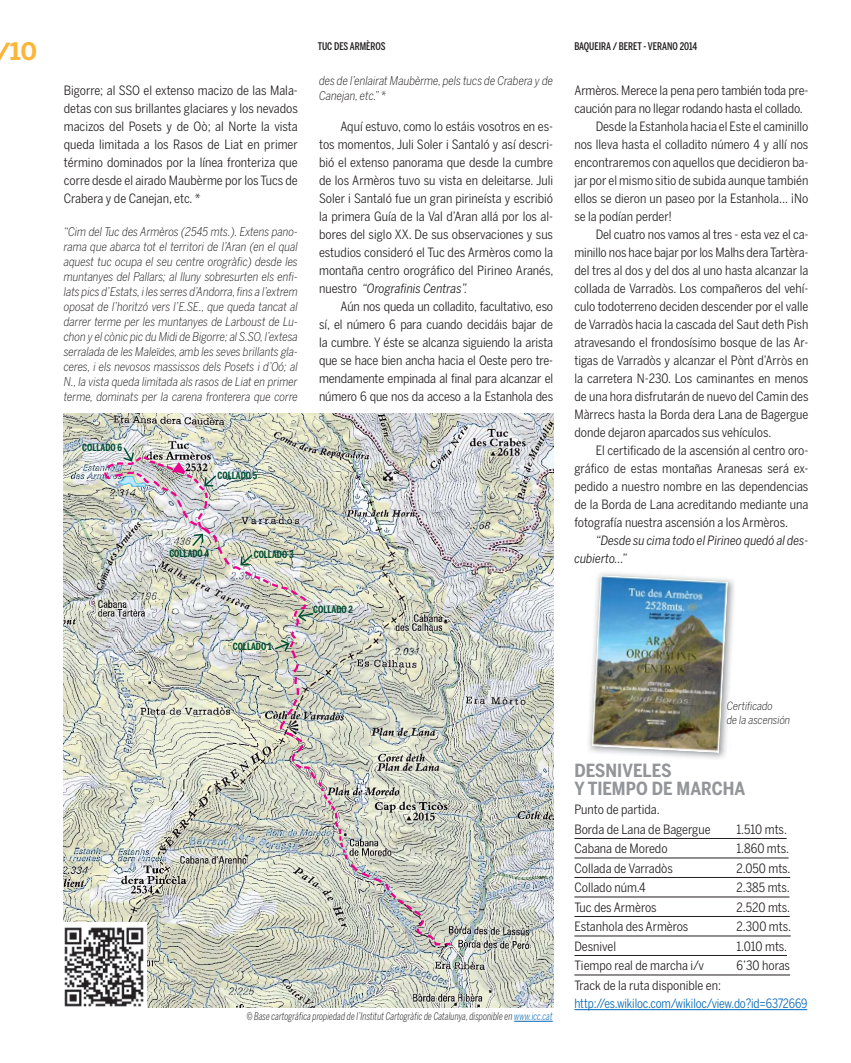
<style>
.page{position:relative;width:851px;height:1063px;background:#fff}
.page>*{position:absolute;margin:0;border:0;box-sizing:border-box;transform-origin:0 0}
.t1{font:700 24px "Benton Sans";color:#fcb53b}
.t2{font:700 18px/18px "Benton Sans Cond";color:#939598}
.t3{font:12.75px/18px "Benton Sans Cond";color:#231f20;text-align:justify}
.t4{font:italic 12.75px/18px "Benton Sans Cond";color:#231f20}
.t5{font:12.75px "Benton Sans Cond";letter-spacing:-.01em;color:#0066b3;scale:.95 1}
.t6{font:italic 300 12px/15px "Benton Sans Cond";letter-spacing:-.005em;color:#231f20;text-align:justify}
.t7{font:italic 300 11.25px/14.2px "Benton Sans Cond";letter-spacing:-.005em;color:#231f20}
.t8{font:italic 300 10.5px "Benton Sans Comp";color:#231f20}
.t9{font:500 10.5px "Benton Sans Comp";color:#231f20}
.t10{font:700 10.05px "Benton Sans Comp";color:#004f31}
.s1{font-style:italic}
.s2{color:#0066b3}
</style>
<div class="page">
<img style="left:64px;top:413px;width:489px;height:595px">
<div style="left:60px;top:922px;width:87px;height:88px;background:#fff"></div>
<img style="left:64px;top:927px;width:80px;height:80px">
<hr style="left:574px;top:838px;width:212px;height:1px;background:#231f20">
<hr style="left:574px;top:858px;width:214px;height:1px;background:#231f20">
<hr style="left:574px;top:877px;width:216px;height:1px;background:#231f20">
<hr style="left:574px;top:897px;width:215px;height:1px;background:#231f20">
<hr style="left:574px;top:916px;width:215px;height:1px;background:#231f20">
<hr style="left:574px;top:936px;width:216px;height:1px;background:#231f20">
<hr style="left:574px;top:955px;width:212px;height:1px;background:#231f20">
<hr style="left:574px;top:975px;width:216px;height:1px;background:#231f20">
<hr style="left:574px;top:1009px;width:233px;height:1px;background:#0066b3">
<hr style="left:514px;top:1021px;width:38px;height:1px;background:#0066b3">
<img style="left:103px;top:446px;width:347px;height:501px">
<img style="left:588px;top:573px;width:146px;height:186px">
<svg style="left:728px;top:701px;width:6px;height:9px"></svg>
<svg style="left:728px;top:716px;width:6px;height:8px"></svg>
<img style="left:591px;top:575px;width:137px;height:178px">
<svg style="left:0;top:43px;width:10px;height:18px"></svg>
<h1 class="t1" style="left:10px;top:43px;width:29px">10</h1>
<p class="t3" style="left:64px;top:82px;width:235px">Bigorre; al SSO el extenso macizo de las Mala&shy;detas con sus brillantes glaciares y los nevados macizos del Posets y de Oò; al Norte la vista queda limitada a los Rasos de Liat en primer término dominados por la línea fronteriza que corre desde el airado Maubèrme por los Tucs de Crabera y de Canejan, etc. *</p>
<p class="t6" style="left:64px;top:225px;width:235px">“Cim del Tuc des Armèros (2545 mts.). Extens pano&shy;rama que abarca tot el territori de l’Aran (en el qual aquest tuc ocupa el seu centre orogràfic) desde les muntanyes del Pallars; al lluny sobresurten els enfi&shy;lats pics d’Estats, i les serres d’Andorra, fins a l’extrem oposat de l’horitzó vers l’E.SE., que queda tancat al darrer terme per les muntanyes de Larboust de Lu&shy;chon y el cònic pic du Midi de Bigorre; al S.SO, l’extesa serralada de les Maleïdes, amb les seves brillants gla&shy;ceres, i els nevosos massissos dels Posets i d’Oó; al N., la vista queda limitada als rasos de Liat en primer terme, dominats per la carena fronterera que corre</p>
<p class="t10" style="left:82px;top:443px;width:41px">COLLADO 6</p>
<p class="t10" style="left:217px;top:472px;width:41px">COLLADO 5</p>
<p class="t10" style="left:169px;top:550px;width:42px">COLLADO 4</p>
<p class="t10" style="left:254px;top:551px;width:41px">COLLADO 3</p>
<p class="t9" style="left:317px;top:43px;width:69px">TUC DES ARMÈROS</p>
<p class="t9" style="left:574px;top:43px;width:124px">BAQUEIRA / BERET - VERANO 2014</p>
<p class="t6" style="left:319px;top:75px;width:235px">des de l’enlairat Maubèrme, pels tucs de Crabera y de<br>Canejan, etc.” *</p>
<p class="t3" style="left:319px;top:118px;width:236px;text-indent:21px">Aquí estuvo, como lo estáis vosotros en es&shy;tos momentos, Juli Soler i Santaló y así descri&shy;bió el extenso panorama que desde la cumbre de los Armèros tuvo su vista en deleitarse. Juli Soler i Santaló fue un gran pirineísta y escribió la primera Guía de la Val d’Aran allá por los al&shy;bores del siglo XX. De sus observaciones y sus estudios consideró el Tuc des Armèros como la montaña centro orográfico del Pirineo Aranés, nuestro <span class="s1">“Orografinis Centras”.</span></p>
<p class="t3" style="left:319px;top:298px;width:235px;text-indent:21px">Aún nos queda un colladito, facultativo, eso sí, el número 6 para cuando decidáis bajar de la cumbre. Y éste se alcanza siguiendo la arista que se hace bien ancha hacia el Oeste pero tre&shy;mendamente empinada al final para alcanzar el número 6 que nos da acceso a la Estanhola des</p>
<p class="t3" style="left:574px;top:82px;width:235px">Armèros. Merece la pena pero también toda pre-</p>
<p class="t3" style="left:574px;top:100px;width:230px">caución para no llegar rodando hasta el collado.</p>
<p class="t3" style="left:595px;top:118px;width:214px">Desde la Estanhola hacia el Este el caminillo</p>
<p class="t3" style="left:574px;top:136px;width:235px">nos lleva hasta el colladito número 4 y allí nos</p>
<p class="t3" style="left:574px;top:154px;width:235px">encontraremos con aquellos que decidieron ba-</p>
<p class="t3" style="left:574px;top:172px;width:235px">jar por el mismo sitio de subida aunque también</p>
<p class="t3" style="left:574px;top:190px;width:235px">ellos se dieron un paseo por la Estanhola… ¡No</p>
<p class="t3" style="left:574px;top:208px;width:99px">se la podían perder!</p>
<p class="t3" style="left:595px;top:226px;width:214px">Del cuatro nos vamos al tres - esta vez el ca-</p>
<p class="t3" style="left:574px;top:244px;width:235px">minillo nos hace bajar por los Malhs dera Tartèra-</p>
<p class="t3" style="left:574px;top:262px;width:235px">del tres al dos y del dos al uno hasta alcanzar la</p>
<p class="t3" style="left:574px;top:280px;width:235px">collada de Varradòs. Los compañeros del vehí-</p>
<p class="t3" style="left:574px;top:298px;width:235px">culo todoterreno deciden descender por el valle</p>
<p class="t3" style="left:574px;top:316px;width:235px">de Varradòs hacia la cascada del Saut deth Pish</p>
<p class="t3" style="left:574px;top:334px;width:235px">atravesando el frondosísimo bosque de las Ar-</p>
<p class="t3" style="left:574px;top:352px;width:235px">tigas de Varradòs y alcanzar el Pònt d’Arròs en</p>
<p class="t3" style="left:574px;top:370px;width:235px">la carretera N-230. Los caminantes en menos</p>
<p class="t3" style="left:574px;top:388px;width:235px">de una hora disfrutarán de nuevo del Camin des</p>
<p class="t3" style="left:574px;top:406px;width:235px">Màrrecs hasta la Borda dera Lana de Bagergue</p>
<p class="t3" style="left:574px;top:424px;width:198px">donde dejaron aparcados sus vehículos.</p>
<p class="t3" style="left:595px;top:442px;width:214px">El certificado de la ascensión al centro oro-</p>
<p class="t3" style="left:574px;top:460px;width:235px">gráfico de estas montañas Aranesas será ex-</p>
<p class="t3" style="left:574px;top:478px;width:235px">pedido a nuestro nombre en las dependencias</p>
<p class="t3" style="left:574px;top:496px;width:235px">de la Borda de Lana acreditando mediante una</p>
<p class="t3" style="left:574px;top:514px;width:215px">fotografía nuestra ascensión a los Armèros.</p>
<p class="t4" style="left:574px;top:532px;width:235px;text-indent:21px">“Desde su cima todo el Pirineo quedó al des&shy;cubierto...”</p>
<p class="t10" style="left:233px;top:642px;width:40px">COLLADO 1</p>
<p class="t10" style="left:313px;top:605px;width:41px">COLLADO 2</p>
<p class="t7" style="left:726px;top:699px;width:65px">Certificado<br>de la ascensión</p>
<h2 class="t2" style="left:574px;top:763px;width:172px">DESNIVELES<br>Y TIEMPO DE MARCHA</h2>
<p class="t3" style="left:574px;top:801px;width:138px;line-height:19.5px">Punto de partida.<br>Borda de Lana de Bagergue</p>
<p class="t3" style="left:736px;top:822px;width:52px">1.510 mts.</p>
<p class="t8" style="left:247px;top:1012px;width:307px">© Base cartográfica propiedad de l’Institut Cartogràfic de Catalunya, disponible en <span class="s2">www.icc.cat</span></p>
<p class="t3" style="left:574px;top:841px;width:95px">Cabana de Moredo</p>
<p class="t3" style="left:736px;top:841px;width:54px">1.860 mts.</p>
<p class="t3" style="left:574px;top:861px;width:100px">Collada de Varradòs</p>
<p class="t3" style="left:736px;top:861px;width:56px">2.050 mts.</p>
<p class="t3" style="left:574px;top:880px;width:73px">Collado núm.4</p>
<p class="t3" style="left:736px;top:880px;width:55px">2.385 mts.</p>
<p class="t3" style="left:574px;top:900px;width:84px">Tuc des Armèros</p>
<p class="t3" style="left:736px;top:900px;width:55px">2.520 mts.</p>
<p class="t3" style="left:574px;top:919px;width:115px">Estanhola des Armèros</p>
<p class="t3" style="left:736px;top:919px;width:56px">2.300 mts.</p>
<p class="t3" style="left:574px;top:939px;width:43px">Desnivel</p>
<p class="t3" style="left:736px;top:939px;width:52px">1.010 mts.</p>
<p class="t3" style="left:574px;top:958px;width:131px">Tiempo real de marcha i/v</p>
<p class="t3" style="left:736px;top:958px;width:55px">6’30 horas</p>
<p class="t3" style="left:574px;top:978px;width:148px">Track de la ruta disponible en:</p>
<p class="t5" style="left:574px;top:999px;width:247px">http://es.wikiloc.com/wikiloc/view.do?id=6372669</p>
</div>
